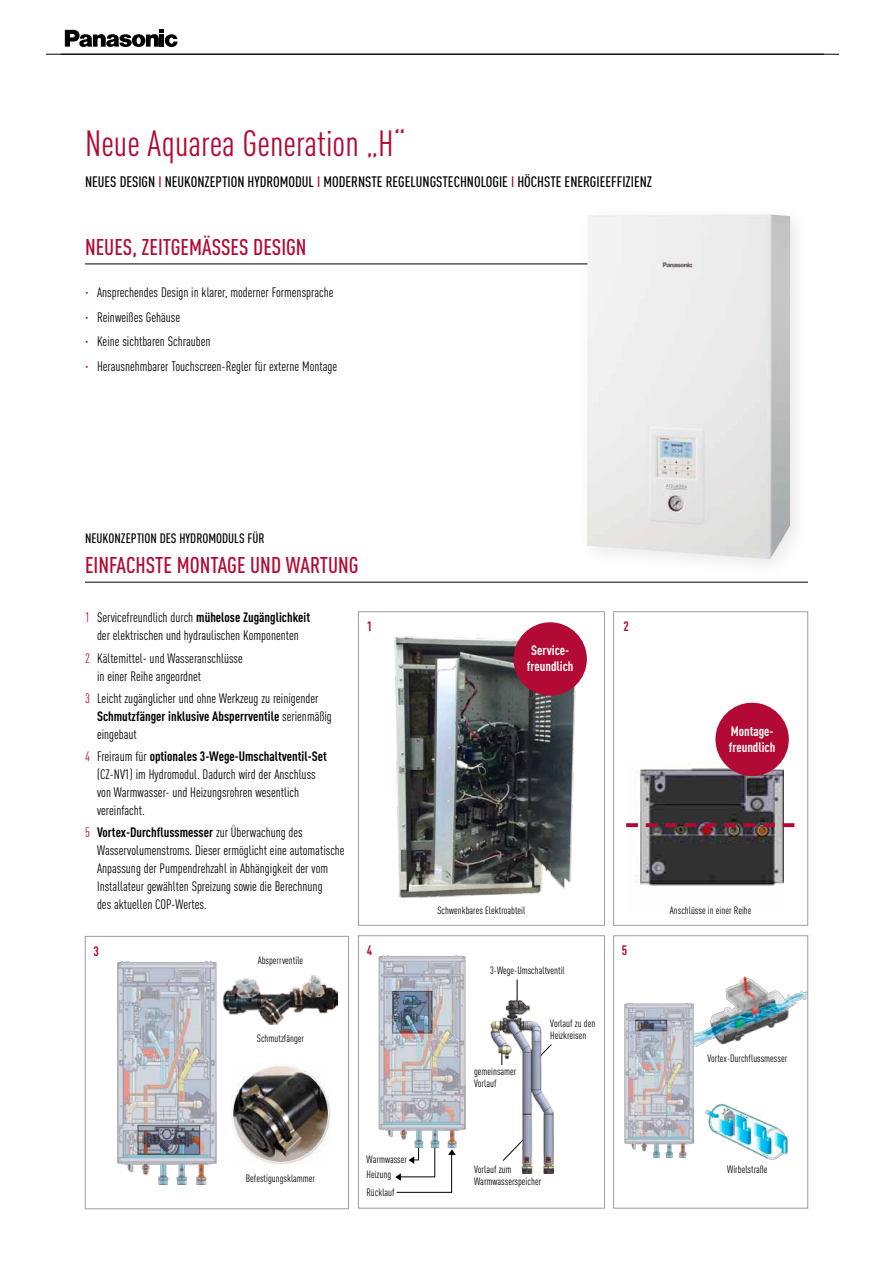
<style>
.page{position:relative;width:893px;height:1263px;background:#fff}
.page>*{position:absolute;margin:0;border:0;box-sizing:border-box;transform-origin:0 0}
.t1{font:36px "DIN Cond";color:#b20a34}
.t2{font:500 22.5px "DIN Cond";color:#b20a34}
.t3{font:500 15px "DIN Cond";color:#000}
.t4{font:13.5px/18px "DIN Cond";color:#000}
.t5{font:700 13.5px/16.2px "DIN Cond";color:#fff;text-align:center}
.t6{font:500 13.5px "DIN Cond";color:#000}
.t7{font:700 13.5px "DIN Cond";color:#b20a34}
.t8{font:10.5px/12px "DIN Cond";color:#000}
.s1{color:#b20a34}
.s2{font-weight:700}
</style>
<div class="page">
<svg style="left:65px;top:30px;width:113px;height:17px"></svg>
<hr style="left:46px;top:54px;width:778px;height:1px;background:#000">
<hr style="left:61px;top:54px;width:778px;height:1px;background:#000">
<hr style="left:85px;top:582px;width:723px;height:1px;background:#000">
<hr style="left:85px;top:264px;width:506px;height:1px;background:#000">
<img style="left:693px;top:976px;width:113px;height:70px">
<img style="left:624px;top:1002px;width:69px;height:155px">
<img style="left:705px;top:1103px;width:83px;height:57px">
<div style="left:358px;top:935px;width:247px;height:273px;border:1px solid #9c9d9d"></div>
<div style="left:613px;top:935px;width:195px;height:273px;border:1px solid #9c9d9d"></div>
<div style="left:613px;top:611px;width:195px;height:314px;border:1px solid #9c9d9d"></div>
<img style="left:626px;top:763px;width:157px;height:123px">
<svg style="left:626px;top:823px;width:168px;height:4px"></svg>
<img style="left:230px;top:1064px;width:101px;height:101px">
<img style="left:224px;top:976px;width:113px;height:48px">
<div style="left:85px;top:936px;width:264px;height:273px;border:1px solid #9c9d9d"></div>
<div style="left:575px;top:203px;width:237px;height:377px;background:#fdfdfd"></div>
<img style="left:587px;top:214px;width:203px;height:345px">
<img style="left:490px;top:988px;width:63px;height:186px">
<svg style="left:395px;top:1148px;width:61px;height:45px"></svg>
<img style="left:379px;top:955px;width:86px;height:193px">
<img style="left:117px;top:961px;width:100px;height:223px">
<div style="left:358px;top:611px;width:247px;height:314px;border:1px solid #9c9d9d"></div>
<img style="left:394px;top:624px;width:211px;height:291px">
<div style="left:513px;top:622px;width:74px;height:74px;background:#b20a34;border-radius:50%"></div>
<div style="left:715px;top:703px;width:74px;height:73px;background:#b20a34;border-radius:50%"></div>
<h1 class="t1" style="left:85px;top:122px;width:322px">Neue Aquarea Generation „H“</h1>
<p class="t3" style="left:85px;top:173px;width:569px">NEUES DESIGN <span class="s1">I</span> NEUKONZEPTION HYDROMODUL <span class="s1">I</span> MODERNSTE REGELUNGSTECHNOLOGIE <span class="s1">I</span> HÖCHSTE ENERGIEEFFIZIENZ</p>
<h2 class="t2" style="left:85px;top:234px;width:223px">NEUES, ZEITGEMÄSSES DESIGN</h2>
<p class="t4" style="left:85px;top:280px;width:254px;line-height:24.5px"><span class="s1">·</span> Ansprechendes Design in klarer, moderner Formensprache <span class="s1">·</span> Reinweißes Gehäuse<br><span class="s1">·</span> Keine sichtbaren Schrauben<br><span class="s1">·</span> Herausnehmbarer Touchscreen-Regler für externe Montage</p>
<p class="t6" style="left:85px;top:531px;width:181px">NEUKONZEPTION DES HYDROMODULS FÜR</p>
<h2 class="t2" style="left:85px;top:552px;width:275px">EINFACHSTE MONTAGE UND WARTUNG</h2>
<p class="t4" style="left:85px;top:608px;width:227px;text-align:center"><span class="s1">1</span> Servicefreundlich durch <span class="s2">mühelose Zugänglichkeit </span>der elektrischen und hydraulischen Komponenten</p>
<p class="t4" style="left:97px;top:649px;width:147px;text-indent:-12px"><span class="s1">2</span> Kältemittel- und Wasseranschlüsse in einer Reihe angeordnet</p>
<p class="t4" style="left:97px;top:689px;width:236px;text-indent:-12px"><span class="s1">3</span> Leicht zugänglicher und ohne Werkzeug zu reinigender<br><span class="s2">Schmutzfänger inklusive Absperrventile</span> serienmäßig eingebaut</p>
<p class="t4" style="left:97px;top:747px;width:231px;text-indent:-12px"><span class="s1">4</span> Freiraum für <span class="s2">optionales 3-Wege-Umschaltventil-Set </span>(CZ-NV1) im Hydromodul. Dadurch wird der Anschluss von Warmwasser- und Heizungsrohren wesentlich vereinfacht.</p>
<p class="t4" style="left:97px;top:823px;width:249px;text-indent:-12px"><span class="s1">5</span> <span class="s2">Vortex-Durchflussmesser</span> zur Überwachung des Wasservolumenstroms. Dieser ermöglicht eine automatische Anpassung der Pumpendrehzahl in Abhängigkeit der vom Installateur gewählten Spreizung sowie die Berechnung<br>des aktuellen COP-Wertes.</p>
<p class="t7" style="left:94px;top:942px;width:7px">3</p>
<p class="t8" style="left:258px;top:954px;width:47px">Absperrventile</p>
<p class="t7" style="left:367px;top:618px;width:7px">1</p>
<p class="t5" style="left:527px;top:642px;width:48px">Service&shy;freundlich</p>
<p class="t7" style="left:623px;top:618px;width:7px">2</p>
<p class="t8" style="left:437px;top:904px;width:89px">Schwenkbares Elektroabteil</p>
<p class="t7" style="left:367px;top:942px;width:7px">4</p>
<p class="t7" style="left:622px;top:942px;width:7px">5</p>
<p class="t8" style="left:490px;top:964px;width:76px">3-Wege-Umschaltventil</p>
<p class="t8" style="left:257px;top:1032px;width:49px">Schmutzfänger</p>
<p class="t8" style="left:474px;top:1065px;width:44px">gemeinsamer<br>Vorlauf</p>
<p class="t8" style="left:550px;top:1017px;width:47px">Vorlauf zu den<br>Heizkreisen</p>
<p class="t8" style="left:246px;top:1172px;width:71px">Befestigungsklammer</p>
<p class="t8" style="left:367px;top:1153px;width:42px">Warmwasser</p>
<p class="t8" style="left:367px;top:1168px;width:26px">Heizung</p>
<p class="t8" style="left:367px;top:1186px;width:30px">Rücklauf</p>
<p class="t8" style="left:474px;top:1163px;width:69px">Vorlauf zum<br>Warmwasserspeicher</p>
<p class="t5" style="left:729px;top:722px;width:48px;text-align:left">Montage&shy;freundlich</p>
<p class="t8" style="left:670px;top:904px;width:83px">Anschlüsse in einer Reihe</p>
<p class="t8" style="left:707px;top:1052px;width:81px">Vortex-Durchflussmesser</p>
<p class="t8" style="left:727px;top:1163px;width:42px">Wirbelstraße</p>
</div>
